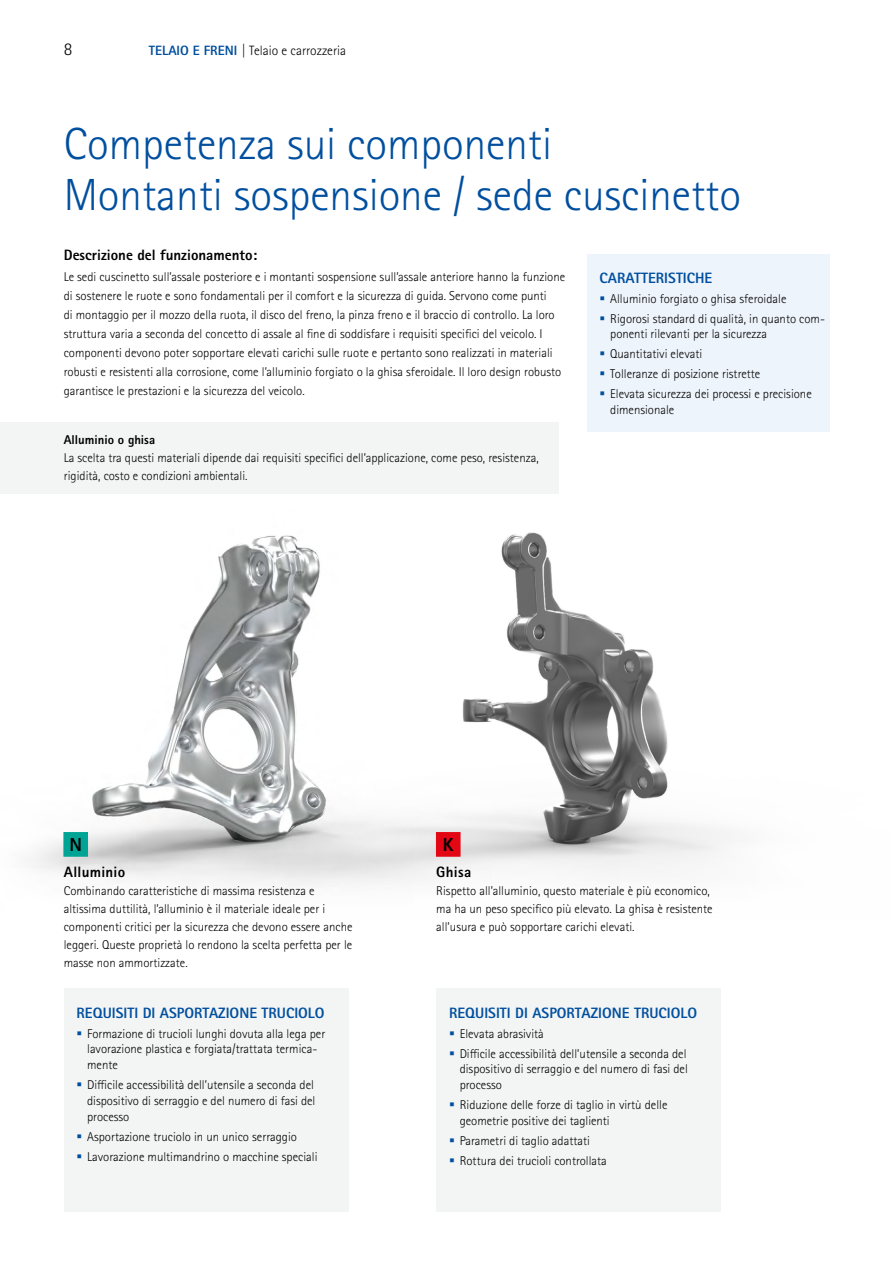
<style>
.page{position:relative;width:893px;height:1263px;background:#fff}
.page>*{position:absolute;margin:0;border:0;box-sizing:border-box;transform-origin:0 0}
.t1{font:300 45px/51px "Rotis Sans Serif W1 G";color:#004f9f}
.t2{font:800 18.9px "Rotis Sans Serif W1 G";color:#000}
.t3{font:300 18px "Rotis Sans Serif W1 G";color:#000}
.t4{font:800 15px "Rotis Sans Serif W1 G";color:#004f9f}
.t5{font:800 15px "Rotis Sans Serif W1 G";color:#000}
.t6{font:800 15px "Rotis Sans Serif W1 G";letter-spacing:.02em;color:#000}
.t7{font:300 13.5px "Rotis Sans Serif W1 G";color:#000}
.t8{font:300 12.75px/18px "Rotis Sans Serif W1 G";color:#000}
.t9{font:800 12.75px "Rotis Sans Serif W1 G";color:#000}
.s1{font-weight:800;color:#004f9f}
</style>
<div class="page">
<img style="left:619px;top:633px;width:113px;height:241px">
<img style="left:0;top:493px;width:619px;height:394px">
<div style="left:64px;top:832px;width:24px;height:24px;background:#00a495;border:1px solid #00a495"></div>
<div style="left:436px;top:832px;width:24px;height:24px;background:#e30613;border:1px solid #e30613"></div>
<div style="left:587px;top:254px;width:242px;height:178px;background:#eef4fb"></div>
<div style="left:436px;top:989px;width:285px;height:223px;background:#f3f4f4"></div>
<div style="left:64px;top:989px;width:285px;height:223px;background:#f3f4f4"></div>
<div style="left:0;top:422px;width:559px;height:71px;background:#f3f4f4"></div>
<h3 class="t3" style="left:64px;top:39px;width:10px">8</h3>
<p class="t7" style="left:149px;top:43px;width:199px"><span class="s1">TELAIO E FRENI</span> | Telaio e carrozzeria</p>
<h1 class="t1" style="left:64px;top:119px;width:679px">Competenza sui componenti<br>Montanti sospensione / sede cuscinetto</h1>
<p class="t5" style="left:64px;top:246px;width:195px">Descrizione del funzionamento:</p>
<p class="t8" style="left:64px;top:267px;width:503px;line-height:19px">Le sedi cuscinetto sull’assale posteriore e i montanti sospensione sull’assale anteriore hanno la funzione di sostenere le ruote e sono fondamentali per il comfort e la sicurezza di guida. Servono come punti<br>di montaggio per il mozzo della ruota, il disco del freno, la pinza freno e il braccio di controllo. La loro struttura varia a seconda del concetto di assale al fine di soddisfare i requisiti specifici del veicolo. I componenti devono poter sopportare elevati carichi sulle ruote e pertanto sono realizzati in materiali robusti e resistenti alla corrosione, come l’alluminio forgiato o la ghisa sferoidale. Il loro design robusto garantisce le prestazioni e la sicurezza del veicolo.</p>
<p class="t9" style="left:64px;top:431px;width:93px">Alluminio o ghisa</p>
<p class="t8" style="left:64px;top:449px;width:476px">La scelta tra questi materiali dipende dai requisiti specifici dell’applicazione, come peso, resistenza, rigidità, costo e condizioni ambientali.</p>
<p class="t4" style="left:600px;top:268px;width:114px">CARATTERISTICHE</p>
<p class="t8" style="left:610px;top:289px;width:216px;line-height:20px">Alluminio forgiato o ghisa sferoidale<br>Rigorosi standard di qualità, in quanto com-</p>
<p class="t8" style="left:610px;top:324px;width:203px;line-height:20px">ponenti rilevanti per la sicurezza Quantitativi elevati<br>Tolleranze di posizione ristrette<br>Elevata sicurezza dei processi e precisione</p>
<p class="t8" style="left:610px;top:401px;width:66px">dimensionale</p>
<h2 class="t2" style="left:69px;top:832px;width:14px">N</h2>
<h2 class="t2" style="left:443px;top:832px;width:12px">K</h2>
<p class="t6" style="left:64px;top:862px;width:63px">Alluminio</p>
<p class="t8" style="left:64px;top:882px;width:290px">Combinando caratteristiche di massima resistenza e altissima duttilità, l’alluminio è il materiale ideale per i componenti critici per la sicurezza che devono essere anche leggeri. Queste proprietà lo rendono la scelta perfetta per le masse non ammortizzate.</p>
<p class="t4" style="left:77px;top:1003px;width:250px">REQUISITI DI ASPORTAZIONE TRUCIOLO</p>
<p class="t8" style="left:87px;top:1025px;width:240px;line-height:15.8px">Formazione di trucioli lunghi dovuta alla lega per lavorazione plastica e forgiata/trattata termica&shy;mente</p>
<p class="t8" style="left:87px;top:1077px;width:230px;line-height:15.8px;text-align:justify">Difficile accessibilità dell’utensile a seconda del dispositivo di serraggio e del numero di fasi del processo</p>
<p class="t8" style="left:87px;top:1126px;width:232px;line-height:20px">Asportazione truciolo in un unico serraggio<br>Lavorazione multimandrino o macchine speciali</p>
<p class="t5" style="left:436px;top:862px;width:37px">Ghisa</p>
<p class="t8" style="left:436px;top:882px;width:278px">Rispetto all’alluminio, questo materiale è più economico, ma ha un peso specifico più elevato. La ghisa è resistente all’usura e può sopportare carichi elevati.</p>
<p class="t4" style="left:449px;top:1003px;width:250px">REQUISITI DI ASPORTAZIONE TRUCIOLO</p>
<p class="t8" style="left:460px;top:1023px;width:228px;line-height:20px">Elevata abrasività<br>Difficile accessibilità dell’utensile a seconda del</p>
<p class="t8" style="left:460px;top:1061px;width:230px;line-height:15.8px">dispositivo di serraggio e del numero di fasi del processo</p>
<p class="t8" style="left:460px;top:1097px;width:209px;line-height:15.8px">Riduzione delle forze di taglio in virtù delle geometrie positive dei taglienti</p>
<p class="t8" style="left:460px;top:1131px;width:149px;line-height:20px">Parametri di taglio adattati<br>Rottura dei trucioli controllata</p>
</div>
